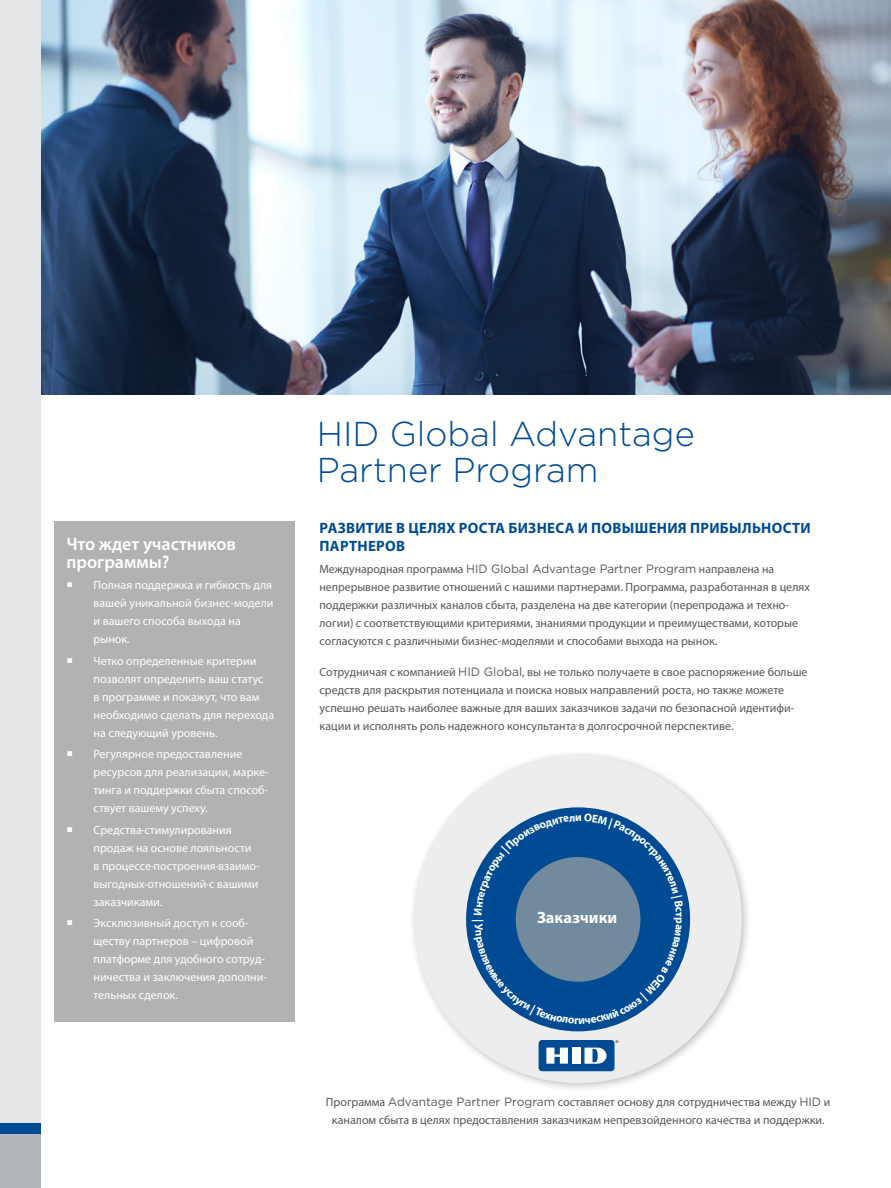
<style>
.page{position:relative;width:891px;height:1188px;background:#fff}
.page>*{position:absolute;margin:0;border:0;box-sizing:border-box;transform-origin:0 0}
.t1{font:300 34.5px/36px "Gotham";color:#004b93}
.DS-Call-out_Bullet{font:600 18px/18px "Myriad Pro";color:#fff}
.t2{font:700 16.35px "Myriad Pro";color:#fff}
.Sub_head{font:700 15px/18px "Myriad Pro";letter-spacing:.02em;color:#004b93}
.Body{font:12px/18px "Myriad Pro";color:#575756}
.t3{font:12px/18px "Myriad Pro";color:#fff}
.t4{font:700 11.4px "Myriad Pro";color:#fff}
.s1{font-family:"Gotham"}
</style>
<div class="page">
<img style="left:40px;top:0;width:851px;height:394px">
<div style="left:0;top:0;width:40px;height:1126px;background:#e4e5e6"></div>
<div style="left:0;top:1134px;width:40px;height:54px;background:#b2b6b9"></div>
<div style="left:0;top:1123px;width:40px;height:11px;background:#004b93"></div>
<div style="left:54px;top:521px;width:241px;height:501px;background:#b3b2b2"></div>
<div style="left:408px;top:750px;width:344px;height:344px;background:#000;opacity:.25"></div>
<div style="left:414px;top:756px;width:328px;height:327px;background:#ededed;border-radius:50%"></div>
<div style="left:466px;top:807px;width:224px;height:224px;background:#004b93;border-radius:50%"></div>
<div style="left:539px;top:1040px;width:76px;height:31px;background:#004b93;border-radius:4px"></div>
<div style="left:572px;top:1048px;width:8px;height:16px;background:#fff"></div>
<svg style="left:546px;top:1048px;width:22px;height:16px"></svg>
<svg style="left:585px;top:1048px;width:22px;height:16px"></svg>
<svg style="left:474px;top:813px;width:209px;height:211px"></svg>
<p class="t1" style="left:317px;top:415px;width:380px">HID Global Advantage<br>Partner Program</p>
<p class="Sub_head" style="left:320px;top:518px;width:493px">РАЗВИТИЕ В ЦЕЛЯХ РОСТА БИЗНЕСА И ПОВЫШЕНИЯ ПРИБЫЛЬНОСТИ<br>ПАРТНЕРОВ</p>
<p class="Body" style="left:320px;top:559px;width:492px">Международная программа <span class="s1">HID Global Advantage Partner Program</span> направлена на непрерывное развитие отношений с нашими партнерами. Программа, разработанная в целях поддержки различных каналов сбыта, разделена на две категории (перепродажа и техно&shy;логии) с соответствующими критериями, знаниями продукции и преимуществами, которые согласуются с различными бизнес-моделями и способами выхода на рынок.</p>
<p class="Body" style="left:320px;top:663px;width:490px">Сотрудничая с компанией <span class="s1">HID Global</span>, вы не только получаете в свое распоряжение больше средств для раскрытия потенциала и поиска новых направлений роста, но также можете успешно решать наиболее важные для ваших заказчиков задачи по безопасной идентифи&shy;кации и исполнять роль надежного консультанта в долгосрочной перспективе.</p>
<p class="DS-Call-out_Bullet" style="left:67px;top:534px;width:171px">Что ждет участников программы?</p>
<p class="t3" style="left:94px;top:576px;width:181px">Полная поддержка и гибкость для вашей уникальной бизнес-модели и вашего способа выхода на рынок.</p>
<p class="t3" style="left:94px;top:652px;width:182px">Четко определенные критерии позволят определить ваш статус<br>в программе и покажут, что вам необходимо сделать для перехода на следующий уровень.</p>
<p class="t3" style="left:94px;top:745px;width:177px">Регулярное предоставление ресурсов для реализации, марке&shy;тинга и поддержки сбыта способ&shy;ствует вашему успеху.</p>
<p class="t3" style="left:94px;top:821px;width:168px">Средства·стимулирования продаж на основе лояльности в процессе·построения·взаимо&shy;выгодных·отношений·с вашими заказчиками.</p>
<p class="t3" style="left:94px;top:914px;width:175px">Эксклюзивный доступ к сооб&shy;ществу партнеров – цифровой платформе для удобного сотруд&shy;ничества и заключения дополни&shy;тельных сделок.</p>
<p class="t4" style="left:486px;top:919px;width:5px;rotate:90deg">|</p>
<p class="t2" style="left:537px;top:907px;width:82px">Заказчики</p>
<p class="Body" style="left:326px;top:1093px;width:506px;text-align:center">Программа <span class="s1">Advantage Partner Program</span> составляет основу для сотрудничества между <span class="s1">HID</span> и каналом сбыта в целях предоставления заказчикам непревзойденного качества и поддержки.</p>
</div>
